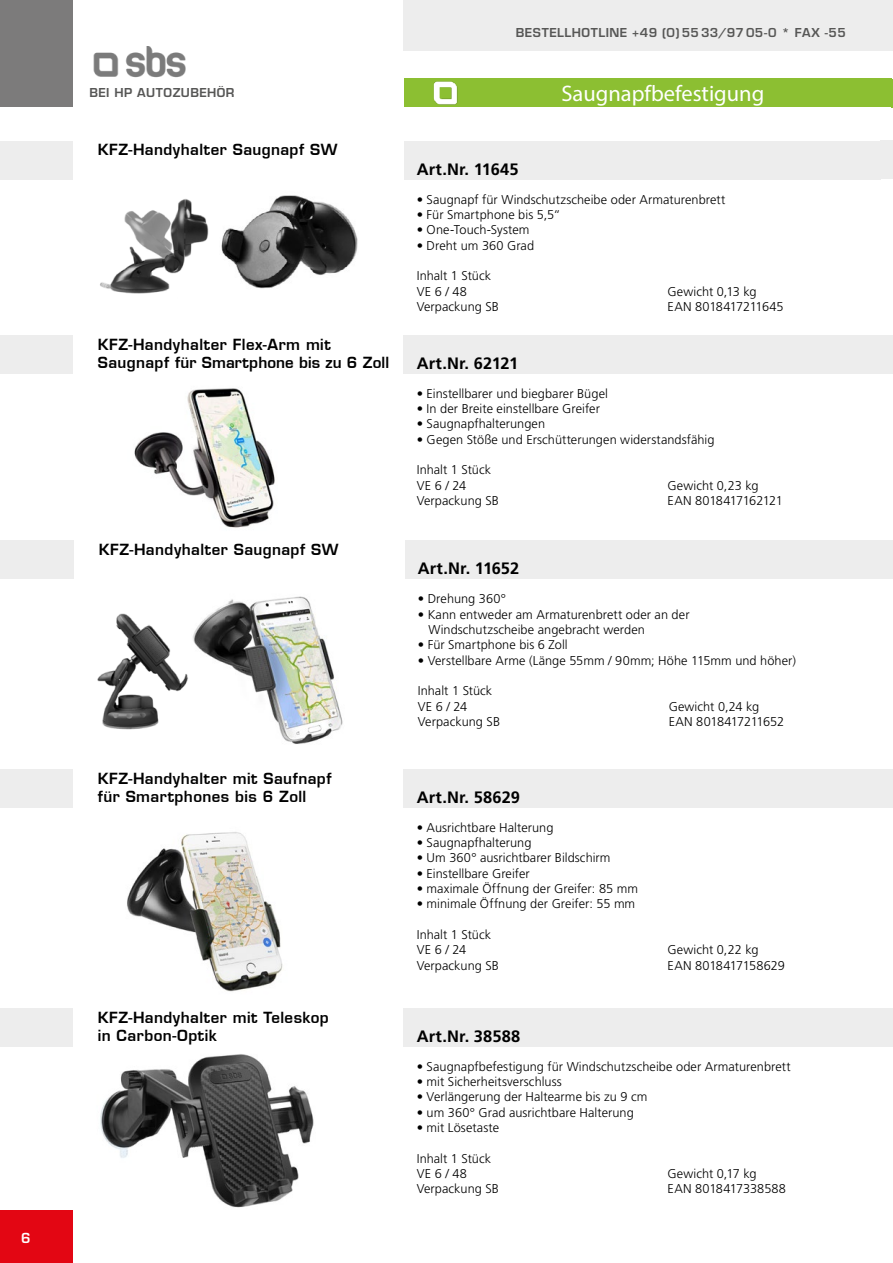
<style>
.page{position:relative;width:893px;height:1263px;background:#fff}
.page>*{position:absolute;margin:0;border:0;box-sizing:border-box;transform-origin:0 0}
.t1{font:22.5px "Myriad Pro";color:#fff}
.t2{font:700 16.5px "Frutiger LT Std";letter-spacing:.005em;color:#000}
.t3{font:600 15px/18px "Eurostile LT";letter-spacing:.025em;color:#000}
.t4{font:600 13.5px "Eurostile LT Std";color:#fff}
.t5{font:300 12.75px/15.3px "Frutiger LT Std";letter-spacing:.005em;color:#000}
.t6{font:300 12.75px "Frutiger LT Std";letter-spacing:-.02em;color:#000}
.t7{font:300 12.75px "Frutiger LT Std";letter-spacing:-.04em;color:#000}
.t8{font:600 12px "Eurostile LT Std";letter-spacing:.04em;color:#575756}
</style>
<div class="page">
<div style="left:0;top:0;width:72px;height:106px;background:#7c7b7b"></div>
<div style="left:0;top:1210px;width:72px;height:53px;background:#e30613"></div>
<div style="left:404px;top:0;width:489px;height:51px;background:#ededed"></div>
<img style="left:93px;top:47px;width:93px;height:31px">
<div style="left:0;top:769px;width:72px;height:38px;background:#ededed"></div>
<div style="left:404px;top:769px;width:489px;height:38px;background:#ededed"></div>
<img style="left:127px;top:832px;width:156px;height:160px">
<div style="left:0;top:335px;width:72px;height:38px;background:#ededed"></div>
<div style="left:404px;top:335px;width:489px;height:38px;background:#ededed"></div>
<img style="left:134px;top:388px;width:141px;height:140px">
<div style="left:0;top:141px;width:72px;height:38px;background:#ededed"></div>
<div style="left:404px;top:141px;width:476px;height:38px;background:#ededed"></div>
<img style="left:100px;top:199px;width:109px;height:95px">
<img style="left:221px;top:195px;width:137px;height:94px">
<div style="left:0;top:541px;width:73px;height:38px;background:#ededed"></div>
<div style="left:405px;top:541px;width:488px;height:38px;background:#ededed"></div>
<img style="left:97px;top:613px;width:91px;height:117px">
<img style="left:193px;top:596px;width:150px;height:148px">
<div style="left:0;top:1008px;width:72px;height:38px;background:#ededed"></div>
<div style="left:404px;top:1008px;width:489px;height:38px;background:#ededed"></div>
<img style="left:100px;top:1054px;width:214px;height:154px">
<div style="left:404px;top:79px;width:488px;height:28px;background:#8cbf32"></div>
<img style="left:431px;top:78px;width:28px;height:27px">
<div style="left:880px;top:140px;width:13px;height:39px;background:#ededed"></div>
<hr style="left:892px;top:336px;width:1px;height:38px;background:#ededed">
<svg style="left:892px;top:79px;width:1px;height:28px"></svg>
<p class="t4" style="left:21px;top:1230px;width:11px">6</p>
<p class="t8" style="left:89px;top:85px;width:147px">BEI HP AUTOZUBEHÖR</p>
<p class="t3" style="left:98px;top:141px;width:241px">KFZ-Handyhalter Saugnapf SW</p>
<p class="t3" style="left:98px;top:335px;width:293px">KFZ-Handyhalter Flex-Arm mit<br>Saugnapf für Smartphone bis zu 6 Zoll</p>
<p class="t3" style="left:99px;top:541px;width:241px">KFZ-Handyhalter Saugnapf SW</p>
<p class="t3" style="left:98px;top:769px;width:235px">KFZ-Handyhalter mit Saufnapf für Smartphones bis 6 Zoll</p>
<p class="t3" style="left:98px;top:1008px;width:233px">KFZ-Handyhalter mit Teleskop in Carbon-Optik</p>
<p class="t8" style="left:516px;top:25px;width:331px">BESTELLHOTLINE +49 (0) 55 33/97 05-0 * FAX -55</p>
<h1 class="t1" style="left:561px;top:80px;width:204px">Saugnapfbefestigung</h1>
<p class="t2" style="left:417px;top:159px;width:103px">Art.Nr. 11645</p>
<p class="t5" style="left:417px;top:192px;width:310px">• Saugnapf für Windschutzscheibe oder Armaturenbrett</p>
<p class="t5" style="left:417px;top:207px;width:145px">• Für Smartphone bis 5,5“</p>
<p class="t5" style="left:417px;top:222px;width:114px">• One-Touch-System</p>
<p class="t5" style="left:417px;top:238px;width:119px">• Dreht um 360 Grad</p>
<p class="t5" style="left:417px;top:268px;width:76px">Inhalt 1 Stück<br>VE 6 / 48</p>
<p class="t5" style="left:668px;top:284px;width:91px">Gewicht 0,13 kg</p>
<p class="t5" style="left:417px;top:299px;width:84px">Verpackung SB</p>
<p class="t6" style="left:668px;top:299px;width:118px">EAN 8018417211645</p>
<p class="t2" style="left:417px;top:353px;width:103px">Art.Nr. 62121</p>
<p class="t5" style="left:417px;top:386px;width:193px">• Einstellbarer und biegbarer Bügel</p>
<p class="t5" style="left:417px;top:401px;width:185px">• In der Breite einstellbare Greifer</p>
<p class="t5" style="left:417px;top:417px;width:130px">• Saugnapfhalterungen</p>
<p class="t5" style="left:417px;top:432px;width:299px">• Gegen Stöße und Erschütterungen widerstandsfähig</p>
<p class="t5" style="left:417px;top:462px;width:76px">Inhalt 1 Stück<br>VE 6 / 24</p>
<p class="t5" style="left:668px;top:478px;width:92px">Gewicht 0,23 kg</p>
<p class="t5" style="left:417px;top:493px;width:84px">Verpackung SB</p>
<p class="t7" style="left:668px;top:493px;width:117px">EAN 8018417162121</p>
<p class="t2" style="left:418px;top:559px;width:103px">Art.Nr. 11652</p>
<p class="t5" style="left:418px;top:592px;width:90px">• Drehung 360°</p>
<p class="t5" style="left:428px;top:607px;width:263px;text-indent:-11px">• Kann entweder am Armaturenbrett oder an der<br>Windschutzscheibe angebracht werden</p>
<p class="t5" style="left:418px;top:637px;width:151px">• Für Smartphone bis 6 Zoll</p>
<p class="t5" style="left:418px;top:653px;width:380px">• Verstellbare Arme (Länge 55mm / 90mm; Höhe 115mm und höher)</p>
<p class="t5" style="left:418px;top:683px;width:76px">Inhalt 1 Stück<br>VE 6 / 24</p>
<p class="t5" style="left:669px;top:699px;width:92px">Gewicht 0,24 kg</p>
<p class="t5" style="left:418px;top:714px;width:84px">Verpackung SB</p>
<p class="t6" style="left:669px;top:714px;width:117px">EAN 8018417211652</p>
<p class="t2" style="left:417px;top:787px;width:105px">Art.Nr. 58629</p>
<p class="t5" style="left:417px;top:820px;width:138px">• Ausrichtbare Halterung</p>
<p class="t5" style="left:417px;top:835px;width:116px">• Saugnapfhalterung</p>
<p class="t5" style="left:417px;top:850px;width:195px">• Um 360° ausrichtbarer Bildschirm</p>
<p class="t5" style="left:417px;top:866px;width:115px">• Einstellbare Greifer</p>
<p class="t5" style="left:417px;top:881px;width:223px">• maximale Öffnung der Greifer: 85 mm</p>
<p class="t5" style="left:417px;top:896px;width:220px">• minimale Öffnung der Greifer: 55 mm</p>
<p class="t5" style="left:417px;top:927px;width:76px">Inhalt 1 Stück<br>VE 6 / 24</p>
<p class="t5" style="left:668px;top:942px;width:92px">Gewicht 0,22 kg</p>
<p class="t5" style="left:417px;top:958px;width:84px">Verpackung SB</p>
<p class="t5" style="left:668px;top:958px;width:119px">EAN 8018417158629</p>
<p class="t2" style="left:417px;top:1026px;width:105px">Art.Nr. 38588</p>
<p class="t5" style="left:417px;top:1059px;width:375px">• Saugnapfbefestigung für Windschutzscheibe oder Armaturenbrett</p>
<p class="t5" style="left:417px;top:1074px;width:147px">• mit Sicherheitsverschluss</p>
<p class="t5" style="left:417px;top:1089px;width:232px">• Verlängerung der Haltearme bis zu 9 cm</p>
<p class="t5" style="left:417px;top:1105px;width:219px">• um 360° Grad ausrichtbare Halterung</p>
<p class="t5" style="left:417px;top:1120px;width:84px">• mit Lösetaste</p>
<p class="t5" style="left:417px;top:1151px;width:76px">Inhalt 1 Stück<br>VE 6 / 48</p>
<p class="t5" style="left:668px;top:1166px;width:90px">Gewicht 0,17 kg</p>
<p class="t5" style="left:417px;top:1181px;width:84px">Verpackung SB</p>
<p class="t5" style="left:668px;top:1181px;width:120px">EAN 8018417338588</p>
</div>
